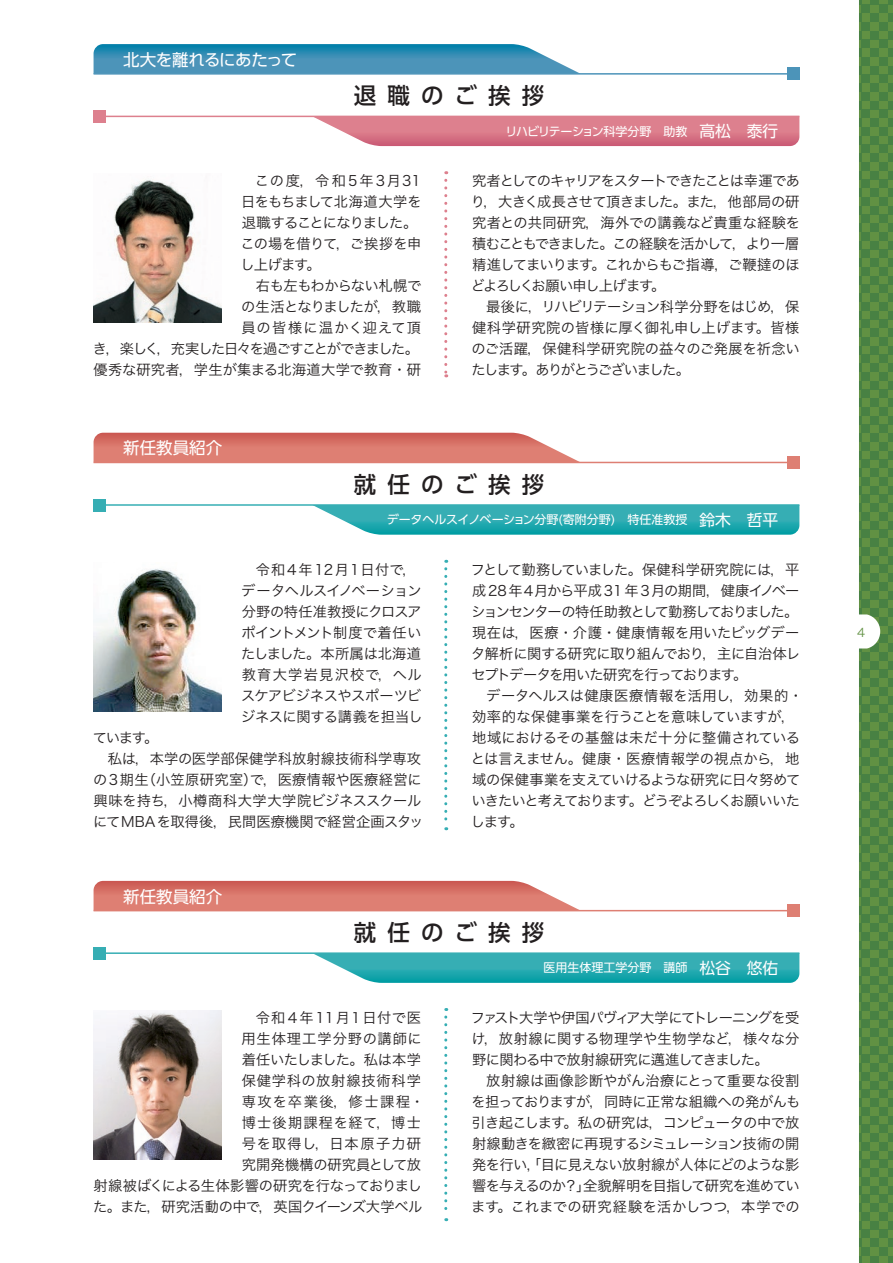
<style>
.page{position:relative;width:893px;height:1263px;background:#fff}
.page>*{position:absolute;margin:0;border:0;box-sizing:border-box;transform-origin:0 0}
.t1{font:500 22.5px "UD Shin Go Pro";letter-spacing:.5em;color:#231f20}
.t2{font:16.5px "UD Shin Go Pro";color:#fff}
.t3{font:16.5px "UD Shin Go Pro";letter-spacing:-.03em;color:#fff}
.t4{font:14.25px/21px "Hira Kaku Pro W3";letter-spacing:-.02em;color:#231f20}
.t5{font:14.25px/21px "Hira Kaku Pro W3";letter-spacing:-.05em;color:#231f20}
.t6{font:14.25px/21px "Hira Kaku Pro W3";letter-spacing:.025em;color:#231f20;text-align:right}
.t7{font:14.25px/21px "Hira Kaku Pro W3";letter-spacing:.005em;color:#231f20}
.t8{font:14.25px "Hira Kaku Pro W3";letter-spacing:-.085em;color:#231f20}
.t9{font:14.25px "Hira Kaku Pro W3";letter-spacing:.015em;color:#231f20}
.t10{font:14.25px "Hira Kaku Pro W3";letter-spacing:.135em;color:#231f20}
.t11{font:14.25px "Hira Kaku Pro W3";letter-spacing:-.065em;color:#231f20}
.t12{font:14.25px "Hira Kaku Pro W3";letter-spacing:-.055em;color:#231f20}
.t13{font:14.25px "Hira Kaku Pro W3";letter-spacing:.07em;color:#231f20}
.t14{font:12px "UD Shin Go Pro";color:#fff}
.t15{font:12px "UD Shin Go Pro";letter-spacing:-.035em;color:#fff}
.t16{font:12px "Hira Kaku Pro W3";color:#619143}
.s1{font-size:15.75px}
</style>
<div class="page">
<svg style="left:94px;top:44px;width:485px;height:29px;background:#4495b9"></svg>
<svg style="left:312px;top:117px;width:487px;height:29px;background:#da7f8f"></svg>
<hr style="left:94px;top:73px;width:705px;height:2px;background:#4c94b9">
<hr style="left:94px;top:116px;width:705px;height:1px;background:#dd808e">
<div style="left:94px;top:110px;width:12px;height:13px;background:#dd808e"></div>
<div style="left:787px;top:67px;width:12px;height:13px;background:#4c94b9"></div>
<svg style="left:94px;top:433px;width:487px;height:29px;background:#db7d73"></svg>
<svg style="left:314px;top:506px;width:485px;height:29px;background:#36afb5"></svg>
<hr style="left:94px;top:462px;width:705px;height:1px;background:#de7f73">
<hr style="left:94px;top:504px;width:705px;height:2px;background:#36aeb4">
<div style="left:94px;top:499px;width:12px;height:12px;background:#36aeb4"></div>
<div style="left:787px;top:456px;width:12px;height:13px;background:#de7f73"></div>
<svg style="left:94px;top:881px;width:487px;height:29px;background:#db7d73"></svg>
<svg style="left:314px;top:954px;width:485px;height:29px;background:#34afb4"></svg>
<hr style="left:94px;top:910px;width:705px;height:1px;background:#de7f73">
<hr style="left:94px;top:952px;width:705px;height:2px;background:#36aeb4">
<div style="left:94px;top:947px;width:12px;height:12px;background:#36aeb4"></div>
<div style="left:787px;top:904px;width:12px;height:13px;background:#de7f73"></div>
<svg style="left:859px;top:0;width:34px;height:1263px;background:#568a45"></svg>
<svg style="left:444px;top:180px;width:3px;height:197px"></svg>
<img style="left:94px;top:180px;width:127px;height:143px">
<svg style="left:444px;top:569px;width:3px;height:261px"></svg>
<img style="left:94px;top:569px;width:127px;height:142px">
<img style="left:94px;top:1010px;width:127px;height:149px">
<svg style="left:444px;top:1017px;width:3px;height:204px"></svg>
<p class="t3" style="left:123px;top:46px;width:176px">北大を離れるにあたって</p>
<h1 class="t1" style="left:354px;top:77px;width:192px">退職のご挨拶</h1>
<p class="t15" style="left:505px;top:121px;width:274px">リハビリテーション科学分野　助教　<span class="s1">高松　泰行</span></p>
<p class="t10" style="left:242px;top:168px;width:181px">　この度，令和5年3月31</p>
<p class="t4" style="left:241px;top:190px;width:182px">日をもちまして北海道大学を</p>
<p class="t11" style="left:242px;top:210px;width:177px">退職することになりました。</p>
<p class="t4" style="left:241px;top:232px;width:182px">この場を借りて，ご挨拶を申</p>
<p class="t4" style="left:241px;top:253px;width:82px">し上げます。</p>
<p class="t4" style="left:242px;top:274px;width:181px">　右も左もわからない札幌で</p>
<p class="t12" style="left:241px;top:294px;width:181px">の生活となりましたが，教職</p>
<p class="t13" style="left:241px;top:315px;width:181px">員の皆様に温かく迎えて頂</p>
<p class="t8" style="left:93px;top:336px;width:328px">き，楽しく，充実した日々を過ごすことができました。</p>
<p class="t9" style="left:94px;top:357px;width:329px">優秀な研究者，学生が集まる北海道大学で教育・研</p>
<p class="t2" style="left:123px;top:435px;width:101px">新任教員紹介</p>
<p class="t5" style="left:471px;top:169px;width:331px">究者としてのキャリアをスタートできたことは幸運であり，大きく成長させて頂きました。また，他部局の研究者との共同研究，海外での講義など貴重な経験を積むこともできました。この経験を活かして，より一層精進してまいります。これからもご指導，ご鞭撻のほどよろしくお願い申し上げます。<br>　最後に，リハビリテーション科学分野をはじめ，保健科学研究院の皆様に厚く御礼申し上げます。皆様のご活躍，保健科学研究院の益々のご発展を祈念いたします。ありがとうございました。</p>
<h1 class="t1" style="left:354px;top:466px;width:192px">就任のご挨拶</h1>
<p class="t14" style="left:387px;top:510px;width:393px">データヘルスイノベーション分野(寄附分野)　特任准教授　<span class="s1">鈴木　哲平</span></p>
<p class="t4" style="left:241px;top:558px;width:183px">　令和4年12月1日付で，データヘルスイノベーション分野の特任准教授にクロスアポイントメント制度で着任いたしました。本所属は北海道教育大学岩見沢校で，ヘルスケアビジネスやスポーツビジネスに関する講義を担当し</p>
<p class="t7" style="left:93px;top:726px;width:332px">ています。<br>　私は，本学の医学部保健学科放射線技術科学専攻の3期生（小笠原研究室）で，医療情報や医療経営に興味を持ち，小樽商科大学大学院ビジネススクールにてMBAを取得後，民間医療機関で経営企画スタッ</p>
<p class="t2" style="left:123px;top:883px;width:101px">新任教員紹介</p>
<p class="t4" style="left:471px;top:558px;width:334px">フとして勤務していました。保健科学研究院には，平成28年４月から平成31年3月の期間，健康イノベーションセンターの特任助教として勤務しておりました。現在は，医療・介護・健康情報を用いたビッグデータ解析に関する研究に取り組んでおり，主に自治体レセプトデータを用いた研究を行っております。<br>　データヘルスは健康医療情報を活用し，効果的・効率的な保健事業を行うことを意味していますが，地域におけるその基盤は未だ十分に整備されているとは言えません。健康・医療情報学の視点から，地域の保健事業を支えていけるような研究に日々努めていきたいと考えております。どうぞよろしくお願いいたします。</p>
<h1 class="t1" style="left:354px;top:914px;width:192px">就任のご挨拶</h1>
<p class="t14" style="left:543px;top:958px;width:236px">医用生体理工学分野　講師　<span class="s1">松谷　悠佑</span></p>
<p class="t6" style="left:93px;top:1006px;width:333px">　令和４年 11月１日付で医<br>用生体理工学分野の講師に<br>着任いたしました。私は本学<br>保健学科の放射線技術科学<br>専攻を卒業後，修士課程・<br>博士後期課程を経て，博士<br>号を取得し，日本原子力研<br>究開発機構の研究員として放<br>射線被ばくによる生体影響の研究を行なっておりました。また，研究活動の中で，英国クイーンズ大学ベル</p>
<p class="t4" style="left:471px;top:1006px;width:331px">ファスト大学や伊国パヴィア大学にてトレーニングを受け，放射線に関する物理学や生物学など，様々な分野に関わる中で放射線研究に邁進してきました。<br>　放射線は画像診断やがん治療にとって重要な役割を担っておりますが，同時に正常な組織への発がんも引き起こします。私の研究は，コンピュータの中で放射線動きを緻密に再現するシミュレーション技術の開発を行い，「目に見えない放射線が人体にどのような影響を与えるのか？」全貌解明を目指して研究を進めています。これまでの研究経験を活かしつつ，本学での</p>
<p class="t16" style="left:857px;top:621px;width:9px">4</p>
</div>
